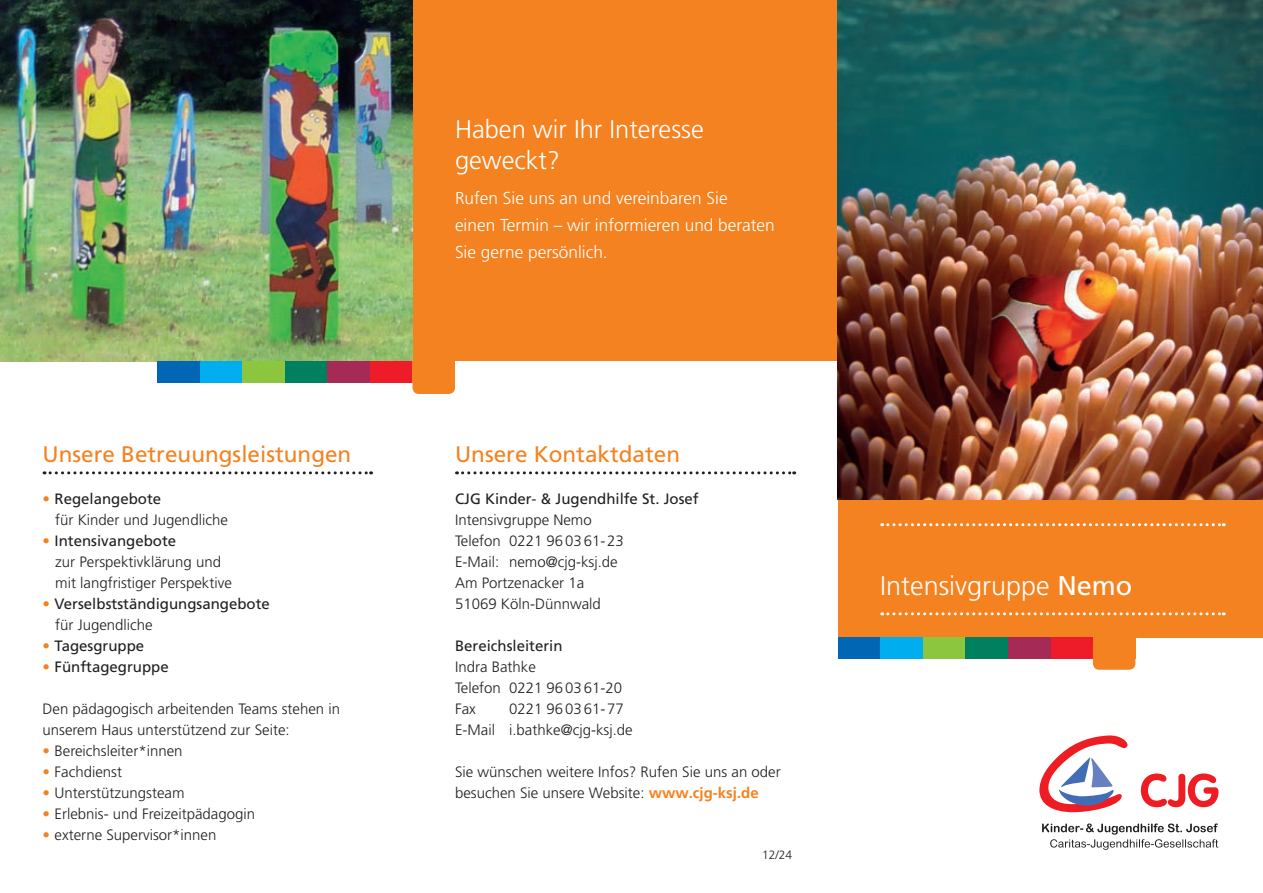
<style>
.page{position:relative;width:1263px;height:893px;background:#fff}
.page>*{position:absolute;margin:0;border:0;box-sizing:border-box;transform-origin:0 0}
.t1{font:300 27px "Frutiger LT Pro";color:#fff}
.t2{font:300 25.5px/30.6px "Frutiger LT Pro";color:#fff}
.t3{font:22.5px "Frutiger LT Pro";color:#f58220}
.t4{font:300 17.25px/27px "Frutiger LT Pro";color:#fff}
.t5{font:300 15px/21px "Frutiger LT Pro";color:#231f20}
.t6{font:15px/21px "Frutiger LT Pro";color:#231f20}
.t7{font:300 12px "Frutiger LT Pro";color:#231f20}
.s1{font-weight:400;color:#f58220}
.s2{font-weight:400}
.s3{color:#f58220}
.s4{font-weight:300}
.s5{font-weight:700;color:#f58220}
</style>
<div class="page">
<div style="left:412px;top:0;width:426px;height:361px;background:#f58220"></div>
<div style="left:838px;top:500px;width:425px;height:138px;background:#f58220"></div>
<img style="left:0;top:0;width:412px;height:361px">
<img style="left:838px;top:0;width:425px;height:500px">
<div style="left:412px;top:362px;width:43px;height:32px;background:#f58220;border-radius:6px"></div>
<div style="left:157px;top:361px;width:43px;height:22px;background:#0166b3"></div>
<div style="left:200px;top:361px;width:42px;height:22px;background:#00aeef"></div>
<div style="left:242px;top:361px;width:43px;height:22px;background:#8bc63e"></div>
<div style="left:285px;top:361px;width:42px;height:22px;background:#00805f"></div>
<div style="left:370px;top:361px;width:42px;height:22px;background:#ee1c28"></div>
<div style="left:412px;top:361px;width:43px;height:22px;background:#f58220"></div>
<div style="left:327px;top:361px;width:43px;height:22px;background:#a52a56"></div>
<div style="left:838px;top:638px;width:42px;height:21px;background:#0166b3"></div>
<div style="left:880px;top:638px;width:43px;height:21px;background:#00aeef"></div>
<div style="left:923px;top:638px;width:42px;height:21px;background:#8bc63e"></div>
<div style="left:965px;top:638px;width:43px;height:21px;background:#00805f"></div>
<div style="left:1050px;top:638px;width:43px;height:21px;background:#ee1c28"></div>
<div style="left:1093px;top:638px;width:42px;height:32px;background:#f58220;border-radius:6px"></div>
<div style="left:1093px;top:638px;width:42px;height:21px;background:#f58220"></div>
<div style="left:1008px;top:638px;width:42px;height:21px;background:#a52a56"></div>
<svg style="left:1141px;top:773px;width:77px;height:34px"></svg>
<svg style="left:1039px;top:735px;width:89px;height:77px"></svg>
<svg style="left:1042px;top:823px;width:176px;height:27px"></svg>
<svg style="left:44px;top:471px;width:328px;height:3px"></svg>
<svg style="left:456px;top:471px;width:339px;height:3px"></svg>
<svg style="left:882px;top:523px;width:342px;height:3px"></svg>
<svg style="left:882px;top:612px;width:342px;height:3px"></svg>
<h3 class="t3" style="left:43px;top:441px;width:310px">Unsere Betreuungsleistungen</h3>
<p class="t5" style="left:55px;top:488px;width:174px;text-indent:-13px"><span class="s1">•</span> <span class="s2">Regelangebote<br></span>für Kinder und Jugendliche</p>
<p class="t5" style="left:55px;top:530px;width:178px;text-indent:-13px"><span class="s1">•</span> <span class="s2">Intensivangebote<br></span>zur Perspektivklärung und mit langfristiger Perspektive</p>
<p class="t6" style="left:55px;top:593px;width:216px;text-indent:-13px"><span class="s3">•</span> Verselbstständigungsangebote <span class="s4">für Jugendliche</span></p>
<p class="t6" style="left:43px;top:635px;width:103px"><span class="s3">•</span> Tagesgruppe</p>
<p class="t6" style="left:43px;top:656px;width:128px"><span class="s3">•</span> Fünftagegruppe</p>
<p class="t5" style="left:43px;top:698px;width:299px">Den pädagogisch arbeitenden Teams stehen in unserem Haus unterstützend zur Seite:</p>
<p class="t5" style="left:43px;top:740px;width:142px"><span class="s3">•</span> Bereichsleiter*innen</p>
<p class="t5" style="left:43px;top:761px;width:81px"><span class="s3">•</span> Fachdienst</p>
<p class="t5" style="left:43px;top:782px;width:144px"><span class="s3">•</span> Unterstützungsteam</p>
<p class="t5" style="left:43px;top:803px;width:214px"><span class="s3">•</span> Erlebnis- und Freizeitpädagogin</p>
<p class="t5" style="left:43px;top:824px;width:175px"><span class="s3">•</span> externe Supervisor*innen</p>
<h2 class="t2" style="left:455px;top:114px;width:250px">Haben wir Ihr Interesse geweckt?</h2>
<p class="t4" style="left:455px;top:185px;width:321px">Rufen Sie uns an und vereinbaren Sie<br>einen Termin – wir informieren und beraten<br>Sie gerne persönlich.</p>
<h3 class="t3" style="left:455px;top:441px;width:227px">Unsere Kontaktdaten</h3>
<p class="t6" style="left:455px;top:488px;width:245px">CJG Kinder- &amp; Jugendhilfe St. Josef</p>
<p class="t5" style="left:455px;top:509px;width:170px">Intensivgruppe Nemo<br>Telefon 0221 960361-23<br>E-Mail: nemo@cjg-ksj.de<br>Am Portzenacker 1a<br>51069 Köln-Dünnwald</p>
<p class="t6" style="left:455px;top:635px;width:109px">Bereichsleiterin</p>
<p class="t5" style="left:455px;top:656px;width:168px">Indra Bathke<br>Telefon 0221 960361-20<br>Fax</p>
<p class="t5" style="left:455px;top:698px;width:179px;text-indent:54px">0221 960361-77<br>E-Mail i.bathke@cjg-ksj.de</p>
<p class="t5" style="left:455px;top:761px;width:327px">Sie wünschen weitere Infos? Rufen Sie uns an oder besuchen Sie unsere Website: <span class="s5">www.cjg-ksj.de</span></p>
<p class="t7" style="left:762px;top:848px;width:32px">12/24</p>
<h1 class="t1" style="left:880px;top:570px;width:254px">Intensivgruppe <span class="s2">Nemo</span></h1>
</div>
